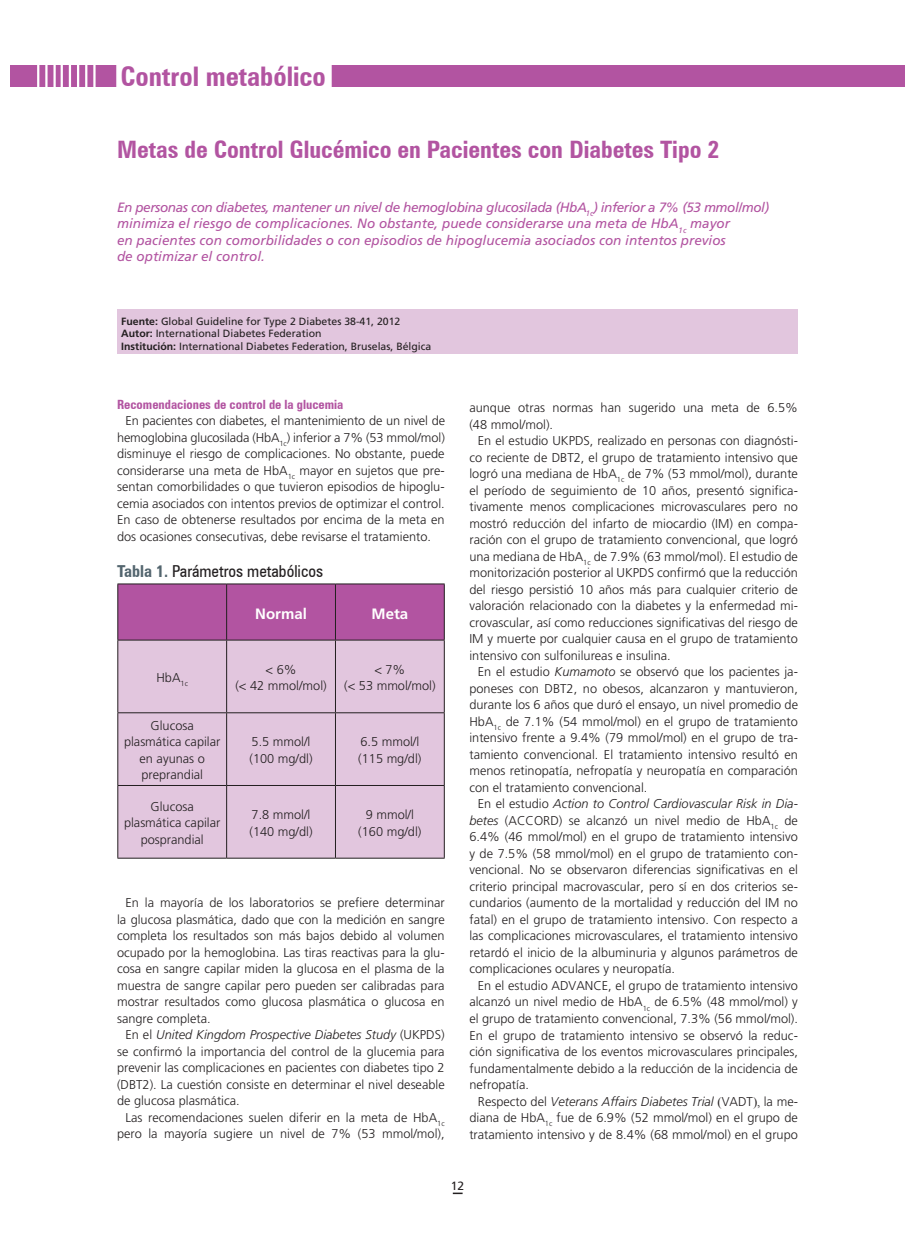
<style>
.page{position:relative;width:915px;height:1255px;background:#fff}
.page>*{position:absolute;margin:0;border:0;box-sizing:border-box;transform-origin:0 0}
.t1{font:700 condensed 27px "Zurich BT";color:#b254a1}
.t2{font:700 condensed 24px "Zurich BT";color:#b254a1}
.t3{font:condensed 16.5px "Zurich BT";color:#231f20}
.t4{font:700 15px "Frutiger";color:#fff}
.t5{font:italic 13.5px/16.5px "Frutiger";color:#b254a1}
.t6{font:300 12.75px/16.5px "Frutiger";color:#231f20;text-align:justify}
.t7{font:700 condensed 12.75px "Zurich BT";color:#b254a1}
.t8{font:12px "Frutiger";color:#231f20}
.t9{font:10.5px/12.5px "Frutiger";color:#231f20}
.s1{font-weight:700}
.s2{font-weight:700;color:#53656e}
.s3{font-style:italic}
.s4{font-family:"Times New Roman";font-weight:400}
</style>
<div class="page">
<div style="left:11px;top:65px;width:871px;height:22px;background:#b254a1"></div>
<hr style="left:77px;top:54px;width:2px;height:35px;background:#fff">
<hr style="left:69px;top:55px;width:2px;height:35px;background:#fff">
<hr style="left:61px;top:55px;width:2px;height:35px;background:#fff">
<hr style="left:53px;top:54px;width:3px;height:35px;background:#fff">
<hr style="left:45px;top:54px;width:3px;height:35px;background:#fff">
<hr style="left:37px;top:54px;width:2px;height:35px;background:#fff">
<hr style="left:93px;top:54px;width:3px;height:35px;background:#fff">
<hr style="left:85px;top:54px;width:2px;height:35px;background:#fff">
<div style="left:116px;top:62px;width:215px;height:30px;background:#fff"></div>
<div style="left:117px;top:309px;width:680px;height:45px;background:#e2c6de"></div>
<div style="left:882px;top:65px;width:22px;height:22px;background:#b254a1"></div>
<div style="left:118px;top:584px;width:326px;height:55px;background:#b254a1"></div>
<div style="left:118px;top:640px;width:326px;height:217px;background:#e2c6de"></div>
<hr style="left:444px;top:785px;width:1px;height:72px;background:#231f20">
<hr style="left:117px;top:785px;width:1px;height:72px;background:#231f20">
<hr style="left:226px;top:584px;width:1px;height:55px;background:#231f20">
<hr style="left:335px;top:584px;width:1px;height:55px;background:#231f20">
<hr style="left:226px;top:640px;width:1px;height:72px;background:#231f20">
<hr style="left:335px;top:640px;width:1px;height:72px;background:#231f20">
<hr style="left:226px;top:713px;width:1px;height:72px;background:#231f20">
<hr style="left:335px;top:713px;width:1px;height:72px;background:#231f20">
<hr style="left:226px;top:785px;width:1px;height:72px;background:#231f20">
<hr style="left:335px;top:785px;width:1px;height:72px;background:#231f20">
<hr style="left:117px;top:583px;width:109px;height:1px;background:#231f20">
<hr style="left:117px;top:584px;width:1px;height:55px;background:#231f20">
<hr style="left:226px;top:583px;width:109px;height:1px;background:#231f20">
<hr style="left:335px;top:583px;width:109px;height:1px;background:#231f20">
<hr style="left:444px;top:584px;width:1px;height:55px;background:#231f20">
<hr style="left:117px;top:639px;width:109px;height:1px;background:#231f20">
<hr style="left:117px;top:640px;width:1px;height:72px;background:#231f20">
<hr style="left:226px;top:639px;width:109px;height:1px;background:#231f20">
<hr style="left:335px;top:639px;width:109px;height:1px;background:#231f20">
<hr style="left:444px;top:640px;width:1px;height:72px;background:#231f20">
<hr style="left:117px;top:712px;width:109px;height:1px;background:#231f20">
<hr style="left:117px;top:713px;width:1px;height:72px;background:#231f20">
<hr style="left:226px;top:712px;width:109px;height:1px;background:#231f20">
<hr style="left:335px;top:712px;width:109px;height:1px;background:#231f20">
<hr style="left:444px;top:713px;width:1px;height:72px;background:#231f20">
<hr style="left:117px;top:785px;width:109px;height:1px;background:#231f20">
<hr style="left:226px;top:785px;width:109px;height:1px;background:#231f20">
<hr style="left:335px;top:785px;width:109px;height:1px;background:#231f20">
<hr style="left:117px;top:857px;width:109px;height:1px;background:#231f20">
<hr style="left:226px;top:857px;width:109px;height:1px;background:#231f20">
<hr style="left:335px;top:857px;width:109px;height:1px;background:#231f20">
<h1 class="t1" style="left:120px;top:60px;width:207px">Control metabólico</h1>
<h2 class="t2" style="left:117px;top:134px;width:603px">Metas de Control Glucémico en Pacientes con Diabetes Tipo 2</h2>
<p class="t5" style="left:117px;top:199px;width:653px">En personas con diabetes, mantener un nivel de hemoglobina glucosilada (HbA<sub>1c</sub>) inferior a 7% (53 mmol/mol) minimiza el riesgo de complicaciones. No obstante, puede considerarse una meta de HbA<sub>1c</sub> mayor<br>en pacientes con comorbilidades o con episodios de hipoglucemia asociados con intentos previos<br>de optimizar el control.</p>
<p class="t9" style="left:121px;top:315px;width:311px"><span class="s1">Fuente:</span> Global Guideline for Type 2 Diabetes 38-41, 2012<br><span class="s1">Autor:</span> International Diabetes Federation<br><span class="s1">Institución:</span> International Diabetes Federation, Bruselas, Bélgica</p>
<p class="t7" style="left:117px;top:396px;width:228px">Recomendaciones de control de la glucemia</p>
<p class="t6" style="left:117px;top:412px;width:329px;text-indent:9px">En pacientes con diabetes, el mantenimiento de un nivel de hemoglobina glucosilada (HbA<sub>1c</sub>) inferior a 7% (53 mmol/mol) disminuye el riesgo de complicaciones. No obstante, puede considerarse una meta de HbA<sub>1c</sub> mayor en sujetos que pre&shy;sentan comorbilidades o que tuvieron episodios de hipoglu&shy;cemia asociados con intentos previos de optimizar el control.<br>En caso de obtenerse resultados por encima de la meta en dos ocasiones consecutivas, debe revisarse el tratamiento.</p>
<p class="t3" style="left:117px;top:561px;width:207px"><span class="s2">Tabla 1.</span> Parámetros metabólicos</p>
<p class="t4" style="left:255px;top:604px;width:53px">Normal</p>
<p class="t4" style="left:371px;top:604px;width:38px">Meta</p>
<p class="t6" style="left:156px;top:669px;width:33px">HbA<sub>1c</sub></p>
<p class="t6" style="left:235px;top:661px;width:93px;text-align:center">&lt; 6%<br>(&lt; 42 mmol/mol)</p>
<p class="t6" style="left:344px;top:661px;width:93px;text-align:center">&lt; 7%<br>(&lt; 53 mmol/mol)</p>
<p class="t6" style="left:124px;top:717px;width:98px;text-align:center">Glucosa plasmática capilar en ayunas o preprandial</p>
<p class="t6" style="left:249px;top:733px;width:65px">5.5 mmol/l (100 mg/dl)</p>
<p class="t6" style="left:358px;top:733px;width:65px">6.5 mmol/l (115 mg/dl)</p>
<p class="t6" style="left:124px;top:798px;width:98px;text-align:center">Glucosa plasmática capilar posprandial</p>
<p class="t6" style="left:249px;top:806px;width:65px">7.8 mmol/l (140 mg/dl)</p>
<p class="t6" style="left:358px;top:806px;width:65px;text-align:center">9 mmol/l (160 mg/dl)</p>
<p class="t6" style="left:117px;top:894px;width:329px;text-indent:9px">En la mayoría de los laboratorios se prefiere determinar la glucosa plasmática, dado que con la medición en sangre completa los resultados son más bajos debido al volumen ocupado por la hemoglobina. Las tiras reactivas para la glu&shy;cosa en sangre capilar miden la glucosa en el plasma de la muestra de sangre capilar pero pueden ser calibradas para mostrar resultados como glucosa plasmática o glucosa en sangre completa.</p>
<p class="t6" style="left:117px;top:1026px;width:329px;text-indent:9px">En el <span class="s3">United Kingdom Prospective Diabetes Study</span> (UKPDS) se confirmó la importancia del control de la glucemia para prevenir las complicaciones en pacientes con diabetes tipo 2 (DBT2). La cuestión consiste en determinar el nivel deseable de glucosa plasmática.</p>
<p class="t6" style="left:117px;top:1109px;width:329px;text-align:right">Las recomendaciones suelen diferir en la meta de HbA<sub>1c </sub>pero la mayoría sugiere un nivel de 7% (53 mmol/mol),</p>
<p class="t6" style="left:469px;top:399px;width:330px">aunque otras normas han sugerido una meta de 6.5% (48 mmol/mol).</p>
<p class="t6" style="left:469px;top:432px;width:330px;text-indent:9px">En el estudio UKPDS, realizado en personas con diagnósti&shy;co reciente de DBT2, el grupo de tratamiento intensivo que logró una mediana de HbA<sub>1c</sub> de 7% (53 mmol/mol), durante el período de seguimiento de 10 años, presentó significa&shy;tivamente menos complicaciones microvasculares pero no mostró reducción del infarto de miocardio (IM) en compa&shy;ración con el grupo de tratamiento convencional, que logró una mediana de HbA<sub>1c</sub> de 7.9% (63 mmol/mol). El estudio de monitorización posterior al UKPDS confirmó que la reducción del riesgo persistió 10 años más para cualquier criterio de valoración relacionado con la diabetes y la enfermedad mi&shy;crovascular, así como reducciones significativas del riesgo de IM y muerte por cualquier causa en el grupo de tratamiento intensivo con sulfonilureas e insulina.</p>
<p class="t6" style="left:469px;top:663px;width:330px;text-indent:9px">En el estudio <span class="s3">Kumamoto</span> se observó que los pacientes ja&shy;poneses con DBT2, no obesos, alcanzaron y mantuvieron, durante los 6 años que duró el ensayo, un nivel promedio de HbA<sub>1c</sub> de 7.1% (54 mmol/mol) en el grupo de tratamiento intensivo frente a 9.4% (79 mmol/mol) en el grupo de tra&shy;tamiento convencional. El tratamiento intensivo resultó en menos retinopatía, nefropatía y neuropatía en comparación con el tratamiento convencional.</p>
<p class="t6" style="left:469px;top:795px;width:330px;text-indent:9px">En el estudio <span class="s3">Action to Control Cardiovascular Risk in Dia&shy;betes</span> (ACCORD) se alcanzó un nivel medio de HbA<sub>1c</sub> de 6.4% (46 mmol/mol) en el grupo de tratamiento intensivo y de 7.5% (58 mmol/mol) en el grupo de tratamiento con&shy;vencional. No se observaron diferencias significativas en el criterio principal macrovascular, pero sí en dos criterios se&shy;cundarios (aumento de la mortalidad y reducción del IM no fatal) en el grupo de tratamiento intensivo. Con respecto a las complicaciones microvasculares, el tratamiento intensivo retardó el inicio de la albuminuria y algunos parámetros de complicaciones oculares y neuropatía.</p>
<p class="t6" style="left:469px;top:977px;width:330px;text-indent:9px">En el estudio ADVANCE, el grupo de tratamiento intensivo alcanzó un nivel medio de HbA<sub>1c</sub> de 6.5% (48 mmol/mol) y el grupo de tratamiento convencional, 7.3% (56 mmol/mol).<br>En el grupo de tratamiento intensivo se observó la reduc&shy;ción significativa de los eventos microvasculares principales, fundamentalmente debido a la reducción de la incidencia de nefropatía.</p>
<p class="t6" style="left:469px;top:1092px;width:330px;text-indent:9px">Respecto del <span class="s3">Veterans Affairs Diabetes Trial</span> <span class="s4">(</span>VADT<span class="s4">),</span> la me&shy;diana de HbA<sub>1c</sub> fue de 6.9% (52 mmol/mol) en el grupo de tratamiento intensivo y de 8.4% (68 mmol/mol) en el grupo</p>
<p class="t8" style="left:450px;top:1178px;width:15px">12</p>
</div>
